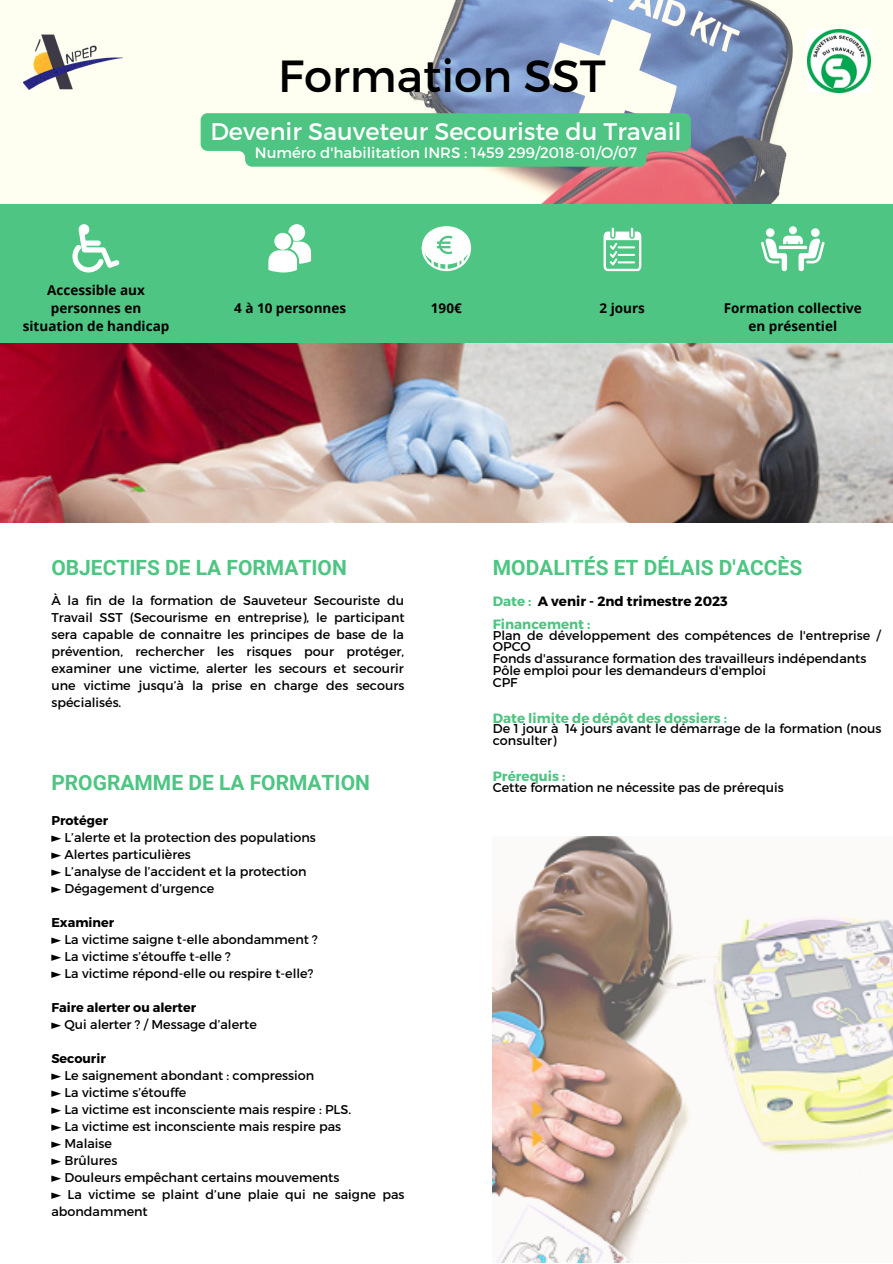
<style>
.page{position:relative;width:893px;height:1264px;background:#fff}
.page>*{position:absolute;margin:0;border:0;box-sizing:border-box;transform-origin:0 0}
.t1{font:45px "Montserrat";color:#000}
.t2{font:24px "Montserrat";color:#fff}
.t3{font:700 21px "Roboto";color:#4ec582}
.t4{font:15px "Montserrat";color:#fff}
.t5{font:700 13.5px/18px "Open Sans";color:#000;text-align:center}
.t6{font:700 13.5px/23.4px "Montserrat";color:#000}
.t7{font:700 13.5px "Montserrat";color:#4ec582}
.t8{font:12.75px/17px "Montserrat";color:#000}
.s1{font-weight:700}
.s2{font-family:"DejaVu Sans"}
.s3{color:#4ec582}
</style>
<div class="page">
<img style="left:492px;top:836px;width:400px;height:426px">
<img style="left:0;top:342px;width:892px;height:180px">
<img style="left:0;top:0;width:892px;height:204px">
<div style="left:0;top:204px;width:892px;height:138px;background:#4ec582"></div>
<img style="left:23px;top:34px;width:99px;height:55px">
<img style="left:807px;top:30px;width:63px;height:63px">
<svg style="left:201px;top:113px;width:489px;height:54px;background:#57c485"></svg>
<svg style="left:72px;top:224px;width:48px;height:48px"></svg>
<svg style="left:268px;top:224px;width:43px;height:48px"></svg>
<svg style="left:421px;top:226px;width:50px;height:45px"></svg>
<svg style="left:603px;top:228px;width:38px;height:43px"></svg>
<svg style="left:761px;top:236px;width:63px;height:35px"></svg>
<div style="left:811px;top:228px;width:8px;height:9px;background:#fff;border-radius:50%"></div>
<div style="left:765px;top:228px;width:9px;height:9px;background:#fff;border-radius:50%"></div>
<div style="left:788px;top:226px;width:8px;height:8px;background:#fff;border-radius:50%"></div>
<h1 class="t1" style="left:278px;top:47px;width:329px">Formation SST</h1>
<h2 class="t2" style="left:210px;top:116px;width:472px">Devenir Sauveteur Secouriste du Travail</h2>
<p class="t4" style="left:255px;top:143px;width:383px">Numéro d'habilitation INRS : 1459 299/2018-01/O/07</p>
<p class="t5" style="left:23px;top:280px;width:148px">Accessible aux personnes en situation de handicap</p>
<p class="t5" style="left:234px;top:298px;width:113px">4 à 10 personnes</p>
<p class="t5" style="left:431px;top:298px;width:32px">190€</p>
<p class="t5" style="left:599px;top:298px;width:47px">2 jours</p>
<p class="t5" style="left:723px;top:298px;width:139px">Formation collective en présentiel</p>
<h3 class="t3" style="left:51px;top:555px;width:297px">OBJECTIFS DE LA FORMATION</h3>
<p class="t8" style="left:51px;top:591px;width:355px;text-align:justify">À la fin de la formation de Sauveteur Secouriste du Travail SST (Secourisme en entreprise), le participant sera capable de connaitre les principes de base de la prévention, rechercher les risques pour protéger, examiner une victime, alerter les secours et secourir une victime jusqu’à la prise en charge des secours spécialisés.</p>
<h3 class="t3" style="left:51px;top:770px;width:320px">PROGRAMME DE LA FORMATION</h3>
<p class="t8" style="left:51px;top:811px;width:266px"><span class="s1">Protéger<br></span><span class="s2">►</span> L’alerte et la protection des populations <span class="s2">►</span> Alertes particulières<br><span class="s2">►</span> L’analyse de l’accident et la protection <span class="s2">►</span> Dégagement d’urgence</p>
<p class="t8" style="left:51px;top:913px;width:268px"><span class="s1">Examiner<br></span><span class="s2">►</span> La victime saigne t-elle abondamment ? <span class="s2">►</span> La victime s’étouffe t-elle ?<br><span class="s2">►</span> La victime répond-elle ou respire t-elle?</p>
<p class="t8" style="left:51px;top:998px;width:207px"><span class="s1">Faire alerter ou alerter<br></span><span class="s2">►</span> Qui alerter ? / Message d’alerte</p>
<p class="t8" style="left:51px;top:1049px;width:354px"><span class="s1">Secourir<br></span><span class="s2">►</span> Le saignement abondant : compression<br><span class="s2">►</span> La victime s’étouffe<br><span class="s2">►</span> La victime est inconsciente mais respire : PLS.<br><span class="s2">►</span> La victime est inconsciente mais respire pas<br><span class="s2">►</span> Malaise<br><span class="s2">►</span> Brûlures<br><span class="s2">►</span> Douleurs empêchant certains mouvements<br><span class="s2">►</span> La victime se plaint d’une plaie qui ne saigne pas abondamment</p>
<h3 class="t3" style="left:492px;top:555px;width:311px">MODALITÉS ET DÉLAIS D'ACCÈS</h3>
<p class="t6" style="left:492px;top:588px;width:236px"><span class="s3">Date :</span> A venir - 2nd trimestre 2023<br><span class="s3">Financement :</span></p>
<p class="t8" style="left:492px;top:628px;width:389px;line-height:11.7px">Plan de développement des compétences de l'entreprise / OPCO<br>Fonds d'assurance formation des travailleurs indépendants Pôle emploi pour les demandeurs d'emploi<br>CPF</p>
<p class="t7" style="left:492px;top:709px;width:236px">Date limite de dépôt des dossiers :</p>
<p class="t8" style="left:492px;top:722px;width:390px;line-height:11.7px">De 1 jour à 14 jours avant le démarrage de la formation (nous consulter)</p>
<p class="t7" style="left:492px;top:767px;width:74px">Prérequis :</p>
<p class="t8" style="left:492px;top:778px;width:292px">Cette formation ne nécessite pas de prérequis</p>
</div>
